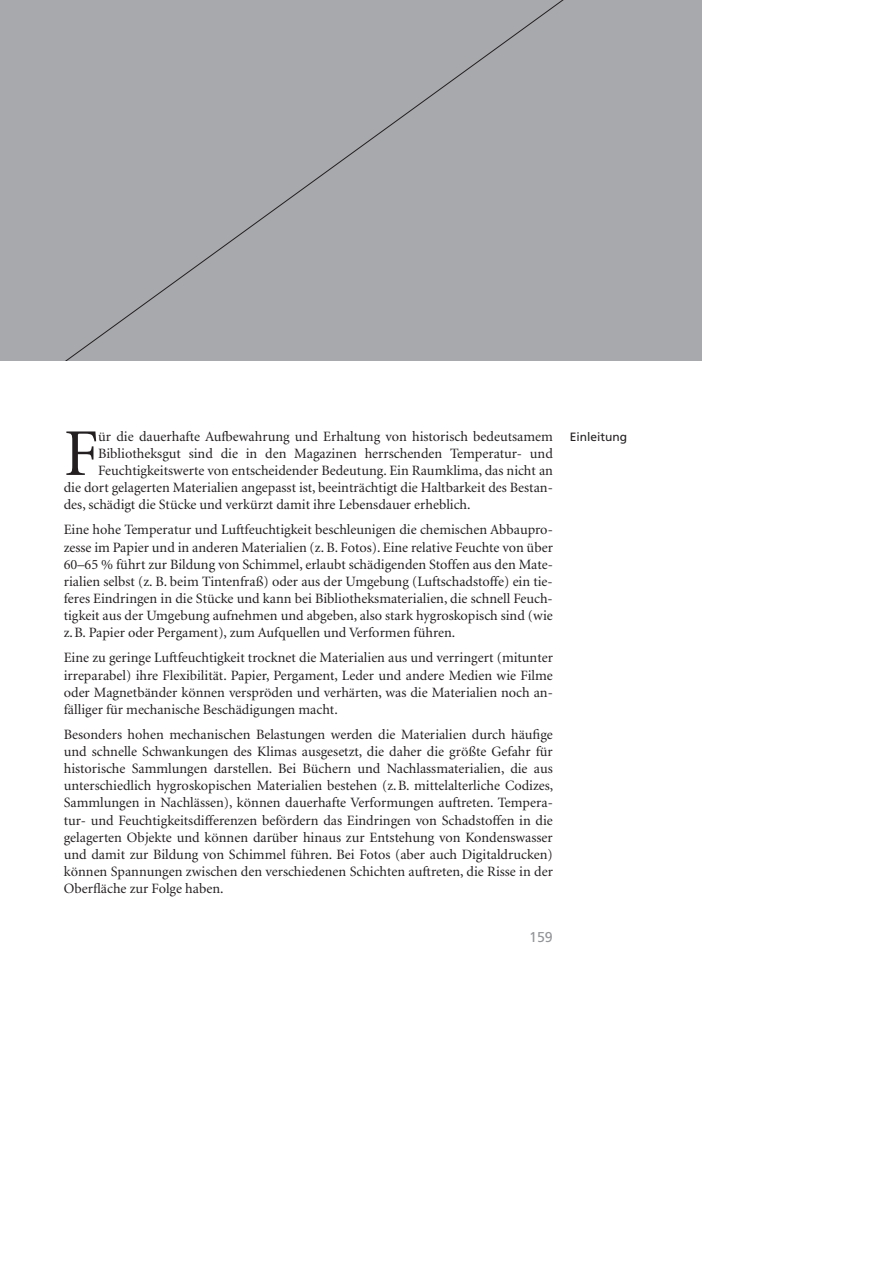
<style>
.page{position:relative;width:893px;height:1263px;background:#fff}
.page>*{position:absolute;margin:0;border:0;box-sizing:border-box;transform-origin:0 0}
.t1{font:66.9px "Minion";color:#231f20}
.t2{font:14.25px/17.1px "Minion";color:#231f20;text-align:justify}
.t3{font:14.25px "Frutiger";color:#939598}
.t4{font:12px "Frutiger";color:#231f20}
</style>
<div class="page">
<div style="left:0;top:0;width:702px;height:361px;background:#a7a9ac"></div>
<h1 class="t1" style="left:64px;top:427px;width:36px">F</h1>
<p class="t2" style="left:98px;top:429px;width:456px">ür die dauerhafte Aufbewahrung und Erhaltung von historisch bedeutsamem</p>
<p class="t2" style="left:98px;top:446px;width:456px">Bibliotheksgut sind die in den Magazinen herrschenden Temperatur - und</p>
<p class="t2" style="left:98px;top:463px;width:456px">Feuchtigkeitswerte von entscheidender Bedeutung. Ein Raumklima , das nicht an</p>
<p class="t2" style="left:64px;top:480px;width:490px">die dort gelagerten Materialien angepasst ist, beeinträchtigt die Haltbarkeit des Bestan-</p>
<p class="t2" style="left:64px;top:497px;width:408px">des, schädigt die Stücke und verkürzt damit ihre Lebensdauer erheblich.</p>
<p class="t2" style="left:64px;top:523px;width:491px">Eine hohe Temperatur und Luftfeuchtigkeit beschleunigen die chemischen Abbaupro&shy;zesse im Papier und in anderen Materialien (z. B. Fotos). Eine relative Feuchte von über 60–65 % führt zur Bildung von Schimmel , erlaubt schädigenden Stoffen aus den Mate&shy;rialien selbst (z. B. beim Tintenfraß) oder aus der Umgebung (Luftschadstoffe ) ein tie&shy;feres Eindringen in die Stücke und kann bei Bibliotheksmaterialien, die schnell Feuch&shy;tigkeit aus der Umgebung aufnehmen und abgeben, also stark hygroskopisch sind (wie z. B. Papier oder Pergament), zum Aufquellen und Verformen führen.</p>
<p class="t2" style="left:64px;top:651px;width:491px">Eine zu geringe Luftfeuchtigkeit trocknet die Materialien aus und verringert (mitunter irreparabel) ihre Flexibilität. Papier, Pergament, Leder und andere Medien wie Filme oder Magnetbänder können verspröden und verhärten, was die Materialien noch an&shy;fälliger für mechanische Beschädigungen macht.</p>
<p class="t2" style="left:64px;top:727px;width:491px">Besonders hohen mechanischen Belastungen werden die Materialien durch häufige und schnelle Schwankungen des Klimas ausgesetzt, die daher die größte Gefahr für historische Sammlungen darstellen. Bei Büchern und Nach lassmaterialien, die aus unterschiedlich hygroskopischen Materialien bestehen (z. B. mittelalterliche Codizes, Sammlungen in Nachlässen), können dauer hafte Verformungen auftreten. Tempera&shy;tur - und Feuchtigkeitsdifferenzen befördern das Eindringen von Schadstoffen in die gelagerten Objekte und können darüber hinaus zur Entstehung von Kondenswasser und damit zur Bildung von Schimmel führen. Bei Fotos (aber auch Digitaldrucken) können Spannungen zwischen den verschiedenen Schichten auftreten, die Risse in der Oberfläche zur Folge haben.</p>
<p class="t3" style="left:529px;top:932px;width:25px">159</p>
<p class="t4" style="left:570px;top:432px;width:59px">Einleitung</p>
</div>
